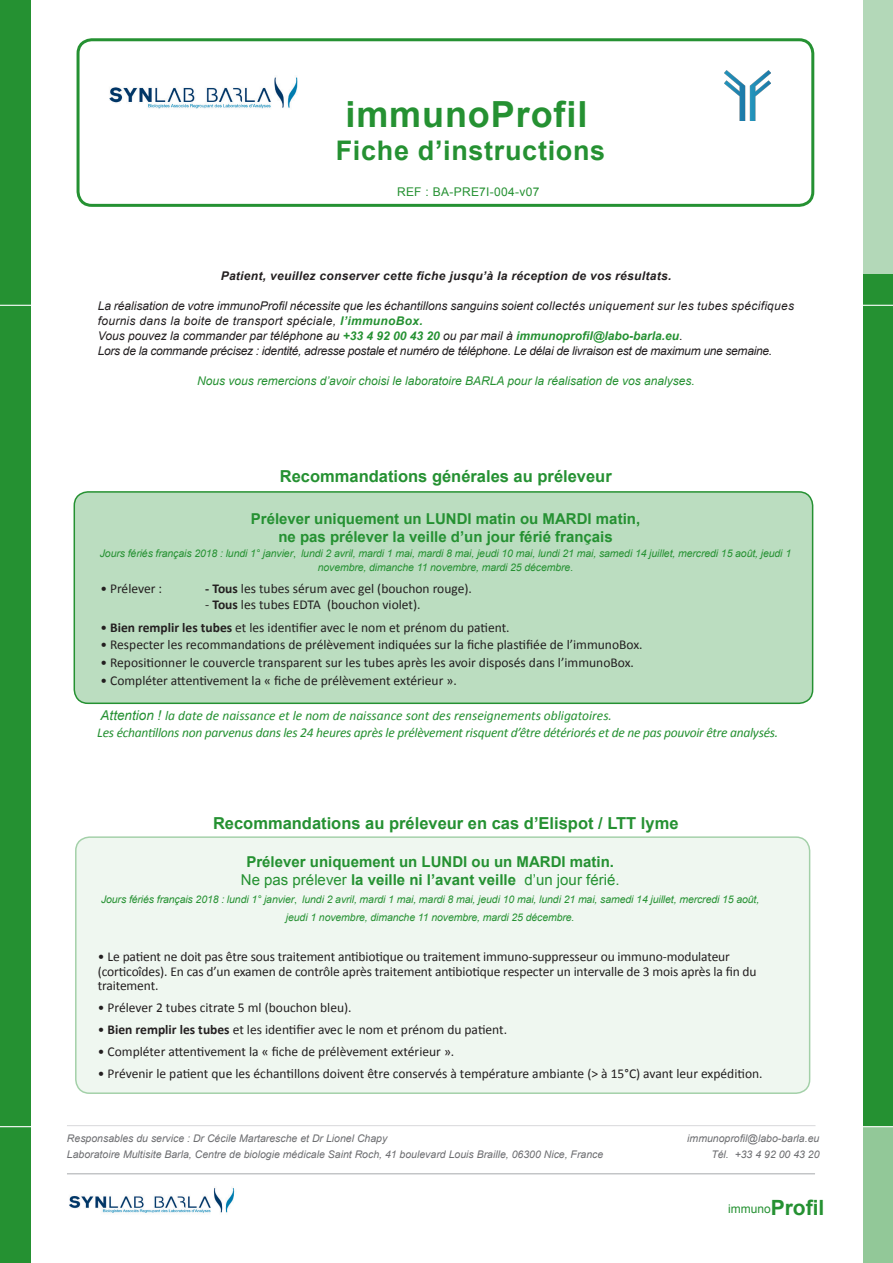
<style>
.page{position:relative;width:893px;height:1263px;background:#fff}
.page>*{position:absolute;margin:0;border:0;box-sizing:border-box;transform-origin:0 0}
.Corps_3{font:700 36px "Arial";letter-spacing:.025em;color:#259132}
.Corps_3-2{font:700 27px "Arial";letter-spacing:.025em;color:#259132}
.Titre{font:700 16.5px "Arial";color:#259132}
.Titre-2{font:700 15px "Arial";color:#259132}
.Titre-3{font:15px "Arial";color:#259132}
.Titre-4{font:13.5px/15px "Calibri";color:#231f20}
.Titre-5{font:italic 13.5px "Calibri";letter-spacing:-.02em;color:#259132}
.Titre-6{font:italic 13.5px "Calibri";color:#259132}
.Corps_3-3{font:italic 12px/15px "Arial";letter-spacing:.025em;color:#231f20}
.Corps_3-4{font:italic 12px "Arial";letter-spacing:-.025em;color:#231f20}
.Corps_3-5{font:italic 12px "Arial";color:#231f20}
.Corps_3-6{font:italic 12px "Arial";color:#259132}
.Corps_3-7{font:italic 700 12px "Arial";letter-spacing:.025em;color:#231f20}
.Corps_3-8{font:12px "Arial";letter-spacing:.025em;color:#259132}
.Titre-7{font:italic 10.5px/13.5px "Arial";letter-spacing:-.01em;color:#259132;text-align:center}
.Corps_4{font:italic 10.5px "Arial";color:#6c6d70}
.s1{font-weight:700;color:#259132}
.s2{font-style:normal}
.s3{font-weight:700}
.s4{font-family:"Arial"}
.s5{font-weight:700;font-size:21px}
</style>
<div class="page">
<div style="left:863px;top:1126px;width:30px;height:137px;background:#92c898"></div>
<div style="left:863px;top:0;width:30px;height:284px;background:#b3d8b8"></div>
<div style="left:0;top:0;width:30px;height:1263px;background:#259132"></div>
<div style="left:863px;top:274px;width:30px;height:852px;background:#259132"></div>
<hr style="left:67px;top:1173px;width:748px;height:1px;background:#a7a9ac">
<img style="left:69px;top:1188px;width:166px;height:25px">
<hr style="left:0;top:1126px;width:893px;height:1px;background:#fff">
<hr style="left:0;top:305px;width:893px;height:1px;background:#fff">
<div style="left:77px;top:38px;width:737px;height:169px;border:3px solid #259132;border-radius:14px"></div>
<img style="left:109px;top:77px;width:189px;height:32px">
<div style="left:74px;top:492px;width:739px;height:211px;background:#bbddc0;border-radius:14px"></div>
<div style="left:74px;top:491px;width:739px;height:213px;border:2px solid #259132;border-radius:14px"></div>
<img style="left:724px;top:70px;width:46px;height:50px">
<div style="left:76px;top:837px;width:734px;height:256px;background:#eff7f0;border-radius:14px"></div>
<div style="left:75px;top:836px;width:735px;height:258px;border:2px solid #259132;border-radius:14px"></div>
<p class="Corps_3" style="left:345px;top:90px;width:243px">immunoProfil</p>
<p class="Corps_3-2" style="left:336px;top:132px;width:271px">Fiche d’instructions</p>
<p class="Corps_3-8" style="left:397px;top:183px;width:144px">REF : BA-PRE7I-004-v07</p>
<p class="Corps_3-7" style="left:221px;top:268px;width:452px">Patient, veuillez conserver cette fiche jusqu’à la réception de vos résultats.</p>
<p class="Corps_3-3" style="left:98px;top:298px;width:698px">La réalisation de votre immunoProfil nécessite que les échantillons sanguins soient collectés uniquement sur les tubes spécifiques fournis dans la boite de transport spéciale, <span class="s1">l’immunoBox.</span></p>
<p class="Corps_3-5" style="left:98px;top:328px;width:586px">Vous pouvez la commander par téléphone au <span class="s1">+33 4 92 00 43 20</span> ou par mail à <span class="s1">immunoprofil@labo-barla.eu</span><span class="s2">.</span></p>
<p class="Corps_3-4" style="left:98px;top:343px;width:676px">Lors de la commande précisez : identité, adresse postale et numéro de téléphone. Le délai de livraison est de maximum une semaine.</p>
<p class="Corps_3-6" style="left:197px;top:373px;width:499px">Nous vous remercions d’avoir choisi le laboratoire BARLA pour la réalisation de vos analyses.</p>
<p class="Titre" style="left:280px;top:465px;width:333px">Recommandations générales au préleveur</p>
<p class="Titre-2" style="left:251px;top:509px;width:391px">Prélever uniquement un LUNDI matin ou MARDI matin,</p>
<p class="Titre-2" style="left:278px;top:527px;width:336px">ne pas prélever la veille d’un jour férié français</p>
<p class="Titre-7" style="left:100px;top:547px;width:693px">Jours fériés français 2018 : lundi 1° janvier<span class="s2">,</span> lundi 2 avril, mardi 1 mai, mardi 8 mai, jeudi 10 mai, lundi 21 mai, samedi 14 juillet, mercredi 15 août, jeudi 1 novembre, dimanche 11 novembre, mardi 25 décembre.</p>
<p class="Titre-4" style="left:100px;top:581px;width:63px">• Prélever :</p>
<p class="Titre-4" style="left:205px;top:581px;width:268px"><span class="s3">- Tous</span> les tubes sérum avec gel (bouchon rouge).</p>
<p class="Titre-4" style="left:205px;top:597px;width:217px">- <span class="s3">Tous</span> les tubes EDTA (bouchon violet).</p>
<p class="Titre-4" style="left:100px;top:620px;width:411px">• <span class="s3">Bien remplir les tubes</span> et les identifier avec le nom et prénom du patient.</p>
<p class="Titre-4" style="left:100px;top:637px;width:544px">• Respecter les recommandations de prélèvement indiquées sur la fiche plastifiée de l’immunoBox.</p>
<p class="Titre-4" style="left:100px;top:655px;width:535px">• Repositionner le couvercle transparent sur les tubes après les avoir disposés dans l’immunoBox.</p>
<p class="Titre-4" style="left:100px;top:673px;width:358px">• Compléter attentivement la « fiche de prélèvement extérieur ».</p>
<p class="Titre-6" style="left:101px;top:707px;width:513px"><span class="s4">Attention !</span> la date de naissance et le nom de naissance sont des renseignements obligatoires.</p>
<p class="Titre-5" style="left:97px;top:723px;width:682px">Les échantillons non parvenus dans les 24 heures après le prélèvement risquent d’être détériorés et de ne pas pouvoir être analysés.</p>
<p class="Titre" style="left:213px;top:812px;width:467px">Recommandations au préleveur en cas d’Elispot / LTT lyme</p>
<p class="Titre-2" style="left:246px;top:852px;width:369px">Prélever uniquement un LUNDI ou un MARDI matin.</p>
<p class="Titre-3" style="left:241px;top:870px;width:380px">Ne pas prélever <span class="s3">la veille ni l’avant veille</span> d’un jour férié.</p>
<p class="Titre-7" style="left:101px;top:891px;width:660px;line-height:18px">Jours fériés français 2018 : lundi 1° janvier<span class="s2">,</span> lundi 2 avril, mardi 1 mai, mardi 8 mai, jeudi 10 mai, lundi 21 mai, samedi 14 juillet, mercredi 15 août, jeudi 1 novembre, dimanche 11 novembre, mardi 25 décembre.</p>
<p class="Titre-4" style="left:98px;top:949px;width:660px">• Le patient ne doit pas être sous traitement antibiotique ou traitement immuno-suppresseur ou immuno-modulateur (corticoîdes). En cas d’un examen de contrôle après traitement antibiotique respecter un intervalle de 3 mois après la fin du</p>
<p class="Titre-4" style="left:98px;top:978px;width:62px">traitement.</p>
<p class="Titre-4" style="left:98px;top:1000px;width:255px">• Prélever 2 tubes citrate 5 ml (bouchon bleu).</p>
<p class="Titre-4" style="left:98px;top:1022px;width:411px">• <span class="s3">Bien remplir les tubes</span> et les identifier avec le nom et prénom du patient.</p>
<p class="Titre-4" style="left:98px;top:1044px;width:358px">• Compléter attentivement la « fiche de prélèvement extérieur ».</p>
<p class="Titre-4" style="left:98px;top:1066px;width:666px">• Prévenir le patient que les échantillons doivent être conservés à température ambiante (&gt; à 15°C) avant leur expédition.</p>
<p class="Corps_4" style="left:67px;top:1131px;width:322px">Responsables du service : Dr Cécile Martaresche et Dr Lionel Chapy</p>
<p class="Corps_4" style="left:687px;top:1131px;width:134px">immunoprofil@labo-barla.eu</p>
<p class="Corps_4" style="left:67px;top:1147px;width:538px">Laboratoire Multisite Barla, Centre de biologie médicale Saint Roch, 41 boulevard Louis Braille, 06300 Nice, France</p>
<p class="Corps_4" style="left:711px;top:1147px;width:110px">Tél. +33 4 92 00 43 20</p>
<p class="Corps_3-8" style="left:728px;top:1201px;width:98px">immuno<span class="s5">Profil</span></p>
</div>
